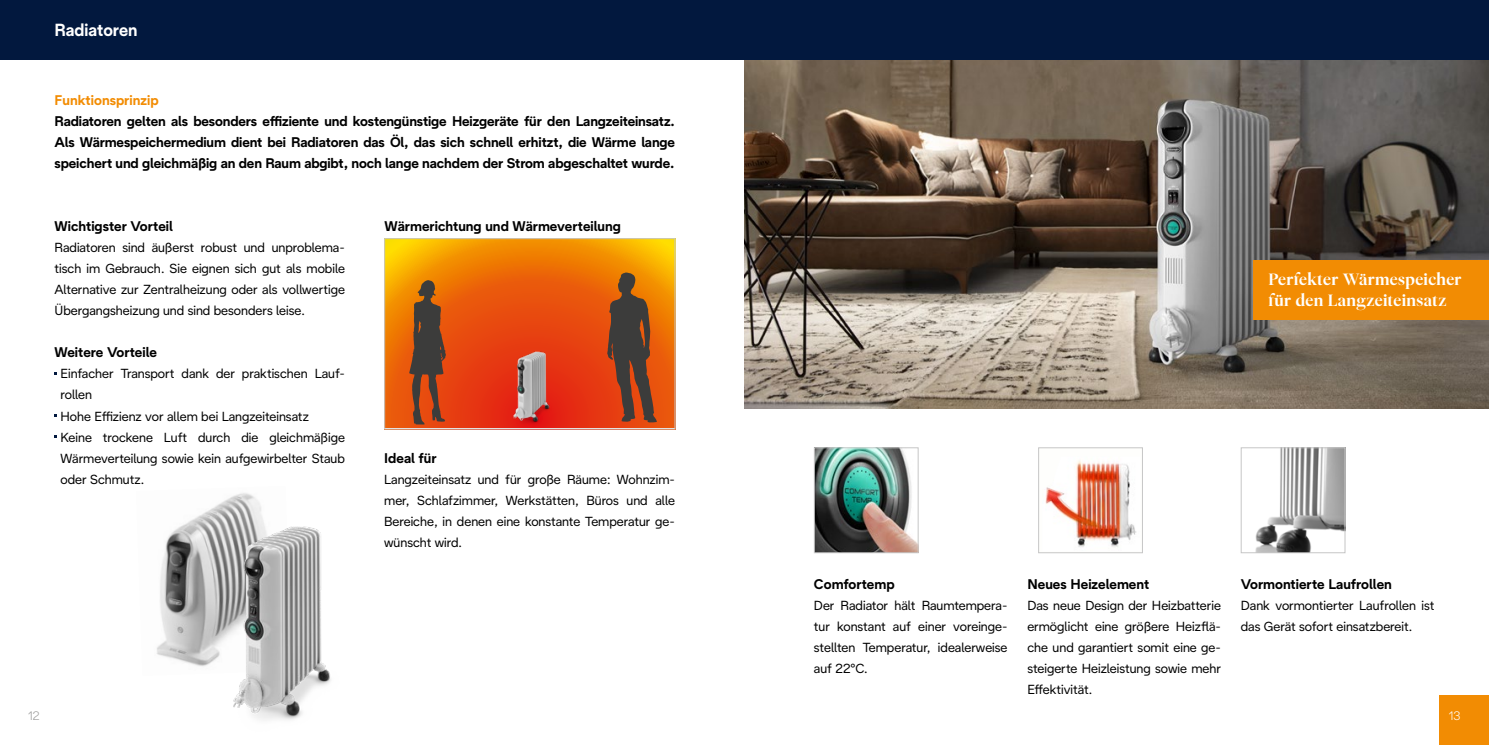
<style>
.page{position:relative;width:1489px;height:745px;background:#fff}
.page>*{position:absolute;margin:0;border:0;box-sizing:border-box;transform-origin:0 0}
.t1{font:700 17.5px/21px "De Longhi Serif";letter-spacing:.02em;color:#fff}
.t2{font:700 17.5px "De Longhi Sans";color:#fff}
.t3{font:700 14px/21px "De Longhi Sans";color:#000;text-align:justify}
.t4{font:700 14px "De Longhi Sans";color:#f28c03}
.t5{font:13.12px/21px "De Longhi Sans";color:#000;text-align:justify}
.t6{font:300 12.25px "De Longhi Sans";color:#9d9d9c}
.t7{font:12.25px "Futura Std";color:#fff}
</style>
<div class="page">
<img style="left:156px;top:493px;width:105px;height:174px">
<img style="left:745px;top:60px;width:743px;height:348px">
<div style="left:0;top:0;width:1488px;height:60px;background:#02183e"></div>
<img style="left:205px;top:506px;width:126px;height:214px">
<svg style="left:386px;top:240px;width:287px;height:187px"></svg>
<svg style="left:409px;top:280px;width:37px;height:144px"></svg>
<svg style="left:607px;top:272px;width:49px;height:150px"></svg>
<div style="left:384px;top:238px;width:291px;height:191px;border:1px solid #c6c6c6"></div>
<img style="left:485px;top:331px;width:91px;height:99px">
<img style="left:816px;top:449px;width:100px;height:101px">
<div style="left:814px;top:447px;width:104px;height:105px;border:1px solid #c6c6c6"></div>
<div style="left:1038px;top:447px;width:104px;height:105px;background:#fefefc;border:1px solid #c6c6c6"></div>
<img style="left:1255px;top:449px;width:88px;height:101px">
<div style="left:1240px;top:447px;width:105px;height:105px;border:1px solid #c6c6c6"></div>
<img style="left:1042px;top:461px;width:98px;height:90px">
<div style="left:1439px;top:694px;width:49px;height:50px;background:#f28c03"></div>
<div style="left:1253px;top:260px;width:235px;height:59px;background:#f28c03"></div>
<h1 class="t2" style="left:55px;top:19px;width:84px">Radiatoren</h1>
<p class="t4" style="left:55px;top:92px;width:105px">Funktionsprinzip</p>
<p class="t3" style="left:55px;top:110px;width:622px">Radiatoren gelten als besonders effiziente und kostengünstige Heizgeräte für den Langzeiteinsatz.<br>Als Wärmespeichermedium dient bei Radiatoren das Öl, das sich schnell erhitzt, die Wärme lange speichert und gleichmäßig an den Raum abgibt, noch lange nachdem der Strom abgeschaltet wurde.</p>
<p class="t3" style="left:55px;top:215px;width:120px">Wichtigster Vorteil</p>
<p class="t3" style="left:384px;top:215px;width:238px">Wärmerichtung und Wärmeverteilung</p>
<p class="t5" style="left:55px;top:237px;width:292px">Radiatoren sind äußerst robust und unproblema&shy;tisch im Gebrauch. Sie eignen sich gut als mobile Alternative zur Zentralheizung oder als vollwertige Übergangsheizung und sind besonders leise.</p>
<p class="t3" style="left:55px;top:341px;width:104px">Weitere Vorteile</p>
<p class="t5" style="left:60px;top:363px;width:286px;text-align:left">Einfacher Transport dank der praktischen Lauf&shy;rollen<br>Hohe Effizienz vor allem bei Langzeiteinsatz<br>Keine trockene Luft durch die gleichmäßige Wärmeverteilung sowie kein aufgewirbelter Staub oder Schmutz.</p>
<p class="t3" style="left:384px;top:446px;width:54px">Ideal für</p>
<p class="t5" style="left:384px;top:468px;width:292px">Langzeiteinsatz und für große Räume: Wohnzim&shy;mer, Schlafzimmer, Werkstätten, Büros und alle Bereiche, in denen eine konstante Temperatur ge&shy;wünscht wird.</p>
<h1 class="t1" style="left:1268px;top:268px;width:194px">Perfekter Wärmespeicher für den Langzeiteinsatz</h1>
<p class="t3" style="left:814px;top:572px;width:82px">Comfortemp</p>
<p class="t5" style="left:814px;top:594px;width:195px">Der Radiator hält Raumtempera&shy;tur konstant auf einer voreinge&shy;stellten Temperatur, idealerweise auf 22°C.</p>
<p class="t3" style="left:1027px;top:572px;width:123px">Neues Heizelement</p>
<p class="t5" style="left:1027px;top:594px;width:195px">Das neue Design der Heizbatterie ermöglicht eine größere Heizflä&shy;che und garantiert somit eine ge&shy;steigerte Heizleistung sowie mehr Effektivität.</p>
<p class="t3" style="left:1240px;top:572px;width:152px">Vormontierte Laufrollen</p>
<p class="t5" style="left:1240px;top:594px;width:195px">Dank vormontierter Laufrollen ist das Gerät sofort einsatzbereit.</p>
<p class="t6" style="left:29px;top:707px;width:13px">12</p>
<p class="t7" style="left:1449px;top:707px;width:17px">13</p>
</div>
